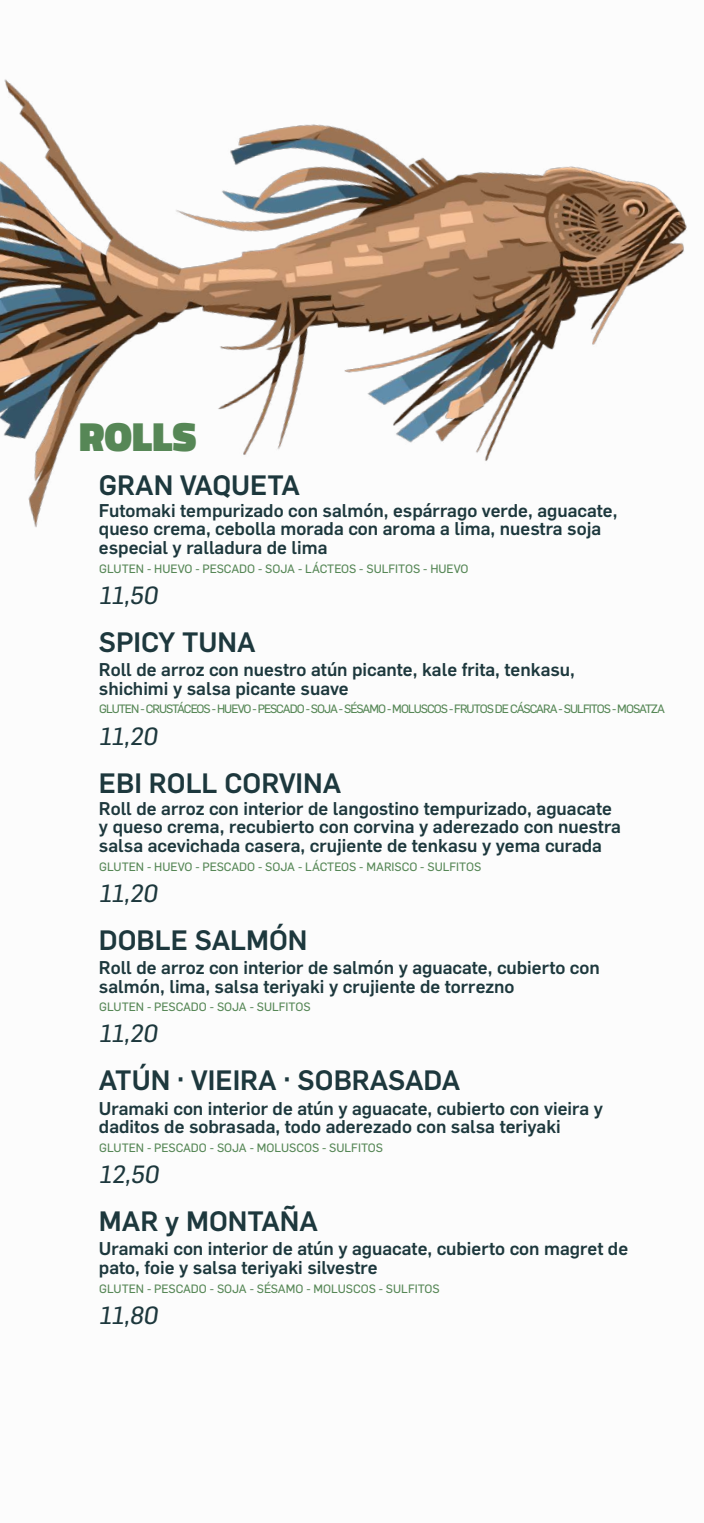
<style>
.page{position:relative;width:704px;height:1523px;background:#fff}
.page>*{position:absolute;margin:0;border:0;box-sizing:border-box;transform-origin:0 0}
.t1{font:900 41.25px "Titillium";color:#568756}
.t2{font:500 27.5px "Flama";color:#1d383d}
.t3{font:24.38px "Flama Basic";color:#1d383d}
.t4{font:500 18.12px/18.8px "Flama";color:#1d383d}
.t5{font:11.88px "Flama Basic";color:#568756}
.t6{font:11.88px "Flama Basic";letter-spacing:-.08em;color:#568756}
</style>
<div class="page">
<img style="left:0;top:79px;width:687px;height:449px">
<h1 class="t1" style="left:79px;top:407px;width:119px">ROLLS</h1>
<h2 class="t2" style="left:99px;top:465px;width:202px">GRAN VAQUETA</h2>
<p class="t4" style="left:99px;top:499px;width:519px">Futomaki tempurizado con salmón, espárrago verde, aguacate, queso crema, cebolla morada con aroma a lima, nuestra soja especial y ralladura de lima</p>
<h3 class="t3" style="left:99px;top:578px;width:64px">11,50</h3>
<p class="t5" style="left:99px;top:560px;width:370px">GLUTEN - HUEVO - PESCADO - SOJA - LÁCTEOS - SULFITOS - HUEVO</p>
<h2 class="t2" style="left:99px;top:622px;width:158px">SPICY TUNA</h2>
<p class="t4" style="left:99px;top:659px;width:477px">Roll de arroz con nuestro atún picante, kale frita, tenkasu, shichimi y salsa picante suave</p>
<h3 class="t3" style="left:99px;top:719px;width:64px">11,20</h3>
<p class="t6" style="left:99px;top:700px;width:566px">GLUTEN - CRUSTÁCEOS - HUEVO - PESCADO - SOJA - SÉSAMO - MOLUSCOS - FRUTOS DE CÁSCARA - SULFITOS - MOSATZA</p>
<h2 class="t2" style="left:99px;top:763px;width:243px">EBI ROLL CORVINA</h2>
<p class="t4" style="left:99px;top:797px;width:523px">Roll de arroz con interior de langostino tempurizado, aguacate y queso crema, recubierto con corvina y aderezado con nuestra salsa acevichada casera, crujiente de tenkasu y yema curada</p>
<h3 class="t3" style="left:99px;top:876px;width:64px">11,20</h3>
<p class="t5" style="left:99px;top:858px;width:383px">GLUTEN - HUEVO - PESCADO - SOJA - LÁCTEOS - MARISCO - SULFITOS</p>
<h2 class="t2" style="left:99px;top:920px;width:210px">DOBLE SALMÓN</h2>
<p class="t4" style="left:99px;top:956px;width:502px">Roll de arroz con interior de salmón y aguacate, cubierto con salmón, lima, salsa teriyaki y crujiente de torrezno</p>
<h3 class="t3" style="left:99px;top:1016px;width:64px">11,20</h3>
<p class="t5" style="left:99px;top:998px;width:213px">GLUTEN - PESCADO - SOJA - SULFITOS</p>
<h2 class="t2" style="left:99px;top:1060px;width:362px">ATÚN · VIEIRA · SOBRASADA</h2>
<p class="t4" style="left:99px;top:1097px;width:505px">Uramaki con interior de atún y aguacate, cubierto con vieira y daditos de sobrasada, todo aderezado con salsa teriyaki</p>
<h3 class="t3" style="left:99px;top:1157px;width:65px">12,50</h3>
<p class="t5" style="left:99px;top:1139px;width:285px">GLUTEN - PESCADO - SOJA - MOLUSCOS - SULFITOS</p>
<h2 class="t2" style="left:99px;top:1201px;width:220px">MAR y MONTAÑA</h2>
<p class="t4" style="left:99px;top:1238px;width:530px">Uramaki con interior de atún y aguacate, cubierto con magret de pato, foie y salsa teriyaki silvestre</p>
<h3 class="t3" style="left:99px;top:1298px;width:64px">11,80</h3>
<p class="t5" style="left:99px;top:1280px;width:342px">GLUTEN - PESCADO - SOJA - SÉSAMO - MOLUSCOS - SULFITOS</p>
</div>
